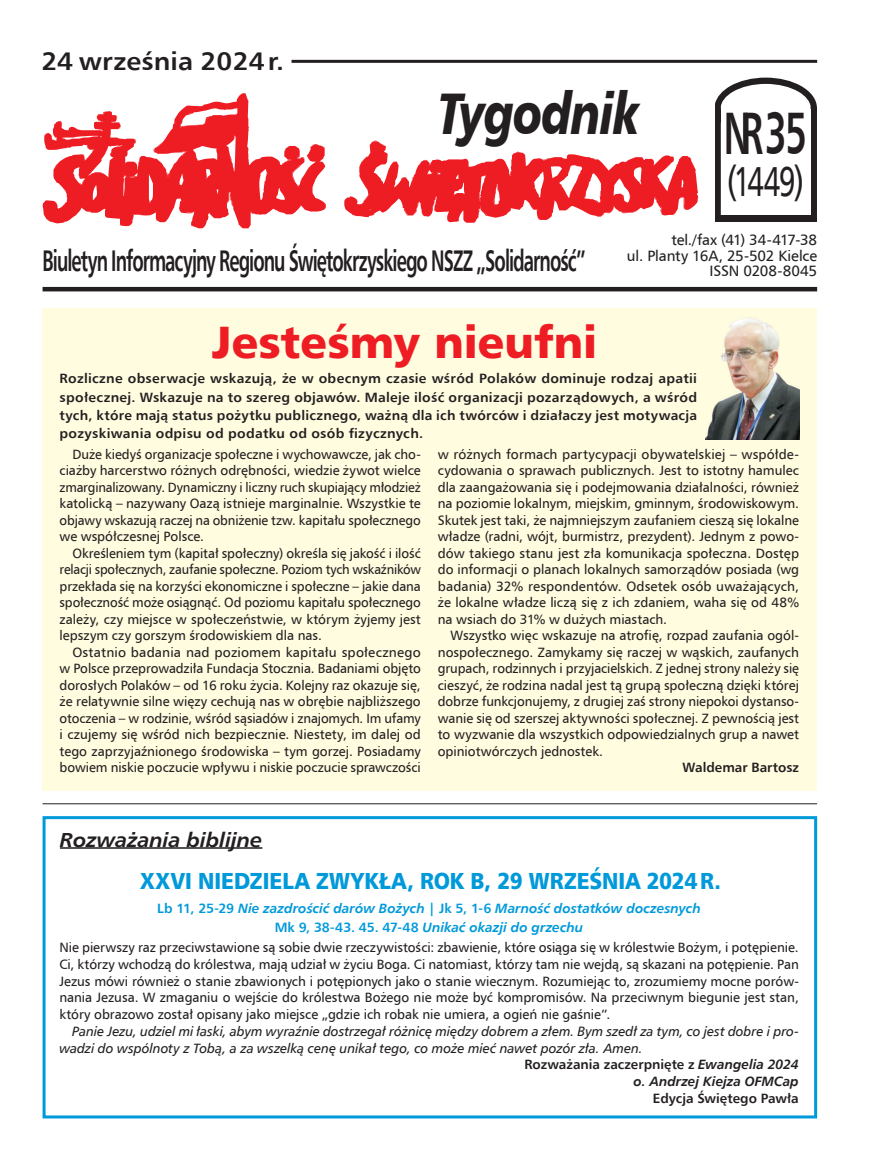
<style>
.page{position:relative;width:881px;height:1161px;background:#fff}
.page>*{position:absolute;margin:0;border:0;box-sizing:border-box;transform-origin:0 0}
.t1{font:700 60px "Humnst 777 EU";color:#231f20;scale:.61 1}
.t2{font:58.8px "Humanist 777 BT Black Italic B";letter-spacing:-.035em;color:#231f20;scale:.76 1}
.t3{font:45px "Humanist 777 BT Black B";letter-spacing:-.005em;color:#ee1d23}
.t4{font:42px "Humnst 777 EU";color:#231f20;scale:.76 1}
.t5{font:700 29.85px "Humnst 777 EU";letter-spacing:-.05em;color:#231f20;scale:.61 1}
.t6{font:700 25.5px "Humnst 777 EU";letter-spacing:.01em;color:#231f20;scale:1.05 1}
.t7{font:23.1px "Humanist 777 BT Black B";letter-spacing:-.005em;color:#0099da;scale:.92 1}
.t8{font:italic 700 20.4px "Humnst 777 EU";letter-spacing:-.015em;color:#231f20;scale:1.06 1}
.t9{font:15px/15.6px "Humnst 777 EU";letter-spacing:-.01em;color:#231f20;text-align:right}
.t10{font:13.5px/16.5px "Humnst 777 EU";letter-spacing:-.005em;color:#231f20;text-align:justify}
.t11{font:700 13.5px/18.3px "Humnst 777 EU";letter-spacing:.01em;color:#231f20;text-align:justify}
.t12{font:italic 13.5px "Humnst 777 EU";color:#231f20}
.t13{font:italic 700 13.5px/19.5px "Humnst 777 EU";color:#0099da;text-align:center}
.t14{font:italic 700 13.5px "Humnst 777 EU";color:#231f20}
.s1{font-style:normal}
.s2{font-style:italic}
</style>
<div class="page">
<hr style="left:43px;top:287px;width:773px;height:4px;background:#231f20">
<hr style="left:291px;top:60px;width:525px;height:3px;background:#231f20">
<svg style="left:715px;top:78px;width:101px;height:138px"></svg>
<div style="left:720px;top:110px;width:90px;height:107px;background:#fff"></div>
<svg style="left:43px;top:93px;width:283px;height:135px"></svg>
<svg style="left:344px;top:140px;width:353px;height:83px"></svg>
<div style="left:714px;top:216px;width:102px;height:6px;background:#231f20"></div>
<hr style="left:43px;top:803px;width:773px;height:1px;background:#231f20">
<div style="left:43px;top:816px;width:773px;height:302px;border:3px solid #0099da"></div>
<div style="left:43px;top:308px;width:773px;height:483px;background:#fffce0"></div>
<img style="left:705px;top:317px;width:93px;height:123px">
<hr style="left:60px;top:847px;width:202px;height:2px;background:#231f20">
<h3 class="t6" style="left:41px;top:45px;width:232px">24 września 2024 r.</h3>
<h2 class="t2" style="left:437px;top:75px;width:267px">Tygodnik</h2>
<h1 class="t1" style="left:723px;top:95px;width:137px">NR35</h1>
<h3 class="t4" style="left:726px;top:156px;width:103px">(1449)</h3>
<h3 class="t5" style="left:43px;top:241px;width:891px">Biuletyn Informacyjny Regionu Świętokrzyskiego NSZZ „Solidarność”</h3>
<p class="t9" style="left:626px;top:232px;width:192px">tel./fax (41) 34-417-38<br>ul. Planty 16A, 25-502 Kielce<br>ISSN 0208-8045</p>
<h3 class="t3" style="left:212px;top:313px;width:386px">Jesteśmy nieufni</h3>
<p class="t11" style="left:60px;top:369px;width:638px">Rozliczne obserwacje wskazują, że w obecnym czasie wśród Polaków dominuje rodzaj apatii społecznej. Wskazuje na to szereg objawów. Maleje ilość organizacji pozarządowych, a wśród tych, które mają status pożytku publicznego, ważną dla ich twórców i działaczy jest motywacja pozyskiwania odpisu od podatku od osób fizycznych.</p>
<p class="t10" style="left:60px;top:445px;width:362px;text-indent:13px">Duże kiedyś organizacje społeczne i wychowawcze, jak cho&shy;ciażby harcerstwo różnych odrębności, wiedzie żywot wielce zmarginalizowany. Dynamiczny i liczny ruch skupiający młodzież katolicką – nazywany Oazą istnieje marginalnie. Wszystkie te objawy wskazują raczej na obniżenie tzw. kapitału społecznego we współczesnej Polsce.</p>
<p class="t10" style="left:60px;top:544px;width:362px;text-indent:13px">Określeniem tym (kapitał społeczny) określa się jakość i ilość relacji społecznych, zaufanie społeczne. Poziom tych wskaźników przekłada się na korzyści ekonomiczne i społeczne – jakie dana społeczność może osiągnąć. Od poziomu kapitału społecznego zależy, czy miejsce w społeczeństwie, w którym żyjemy jest lepszym czy gorszym środowiskiem dla nas.</p>
<p class="t10" style="left:60px;top:643px;width:362px;text-indent:13px">Ostatnio badania nad poziomem kapitału społecznego w Polsce przeprowadziła Fundacja Stocznia. Badaniami objęto dorosłych Polaków – od 16 roku życia. Kolejny raz okazuje się, że relatywnie silne więzy cechują nas w obrębie najbliższego otoczenia – w rodzinie, wśród sąsiadów i znajomych. Im ufamy i czujemy się wśród nich bezpiecznie. Niestety, im dalej od tego zaprzyjaźnionego środowiska – tym gorzej. Posiadamy bowiem niskie poczucie wpływu i niskie poczucie sprawczości</p>
<p class="t10" style="left:437px;top:445px;width:362px">w różnych formach partycypacji obywatelskiej – współde&shy;cydowania o sprawach publicznych. Jest to istotny hamulec dla zaangażowania się i podejmowania działalności, również na poziomie lokalnym, miejskim, gminnym, środowiskowym.<br>Skutek jest taki, że najmniejszym zaufaniem cieszą się lokalne władze (radni, wójt, burmistrz, prezydent). Jednym z powo&shy;dów takiego stanu jest zła komunikacja społeczna. Dostęp do informacji o planach lokalnych samorządów posiada (wg badania) 32% respondentów. Odsetek osób uważających, że lokalne władze liczą się z ich zdaniem, waha się od 48% na wsiach do 31% w dużych miastach.</p>
<p class="t10" style="left:437px;top:627px;width:362px;text-indent:13px">Wszystko więc wskazuje na atrofię, rozpad zaufania ogól&shy;nospołecznego. Zamykamy się raczej w wąskich, zaufanych grupach, rodzinnych i przyjacielskich. Z jednej strony należy się cieszyć, że rodzina nadal jest tą grupą społeczną dzięki której dobrze funkcjonujemy, z drugiej zaś strony niepokoi dystanso&shy;wanie się od szerszej aktywności społecznej. Z pewnością jest to wyzwanie dla wszystkich odpowiedzialnych grup a nawet opiniotwórczych jednostek.</p>
<p class="t11" style="left:682px;top:758px;width:118px">Waldemar Bartosz</p>
<h3 class="t8" style="left:60px;top:826px;width:192px">Rozważania biblijne</h3>
<h3 class="t7" style="left:140px;top:866px;width:632px">XXVI NIEDZIELA ZWYKŁA, ROK B, 29 WRZEŚNIA 2024R.</h3>
<p class="t13" style="left:157px;top:898px;width:545px"><span class="s1">Lb 11, 25-29</span> Nie zazdrościć darów Bożych <span class="s1">| Jk 5, 1-6</span> Marność dostatków doczesnych<br><span class="s1">Mk 9, 38-43. 45. 47-48</span> Unikać okazji do grzechu</p>
<p class="t10" style="left:59px;top:939px;width:740px">Nie pierwszy raz przeciwstawione są sobie dwie rzeczywistości: zbawienie, które osiąga się w królestwie Bożym, i potępienie.<br>Ci, którzy wchodzą do królestwa, mają udział w życiu Boga. Ci natomiast, którzy tam nie wejdą, są skazani na potępienie. Pan Jezus mówi również o stanie zbawionych i potępionych jako o stanie wiecznym. Rozumiejąc to, zrozumiemy mocne porów&shy;nania Jezusa. W zmaganiu o wejście do królestwa Bożego nie może być kompromisów. Na przeciwnym biegunie jest stan, który obrazowo został opisany jako miejsce „gdzie ich robak nie umiera, a ogień nie gaśnie”.</p>
<p class="t12" style="left:72px;top:1022px;width:728px">Panie Jezu, udziel mi łaski, abym wyraźnie dostrzegał różnicę między dobrem a złem. Bym szedł za tym, co jest dobre i pro-</p>
<p class="t12" style="left:59px;top:1039px;width:584px">wadzi do wspólnoty z Tobą, a za wszelką cenę unikał tego, co może mieć nawet pozór zła. Amen.</p>
<p class="t11" style="left:524px;top:1055px;width:276px">Rozważania zaczerpnięte z <span class="s2">Ewangelia 2024</span></p>
<p class="t14" style="left:633px;top:1072px;width:167px">o. Andrzej Kiejza OFMCap</p>
<p class="t11" style="left:652px;top:1089px;width:147px">Edycja Świętego Pawła</p>
</div>
